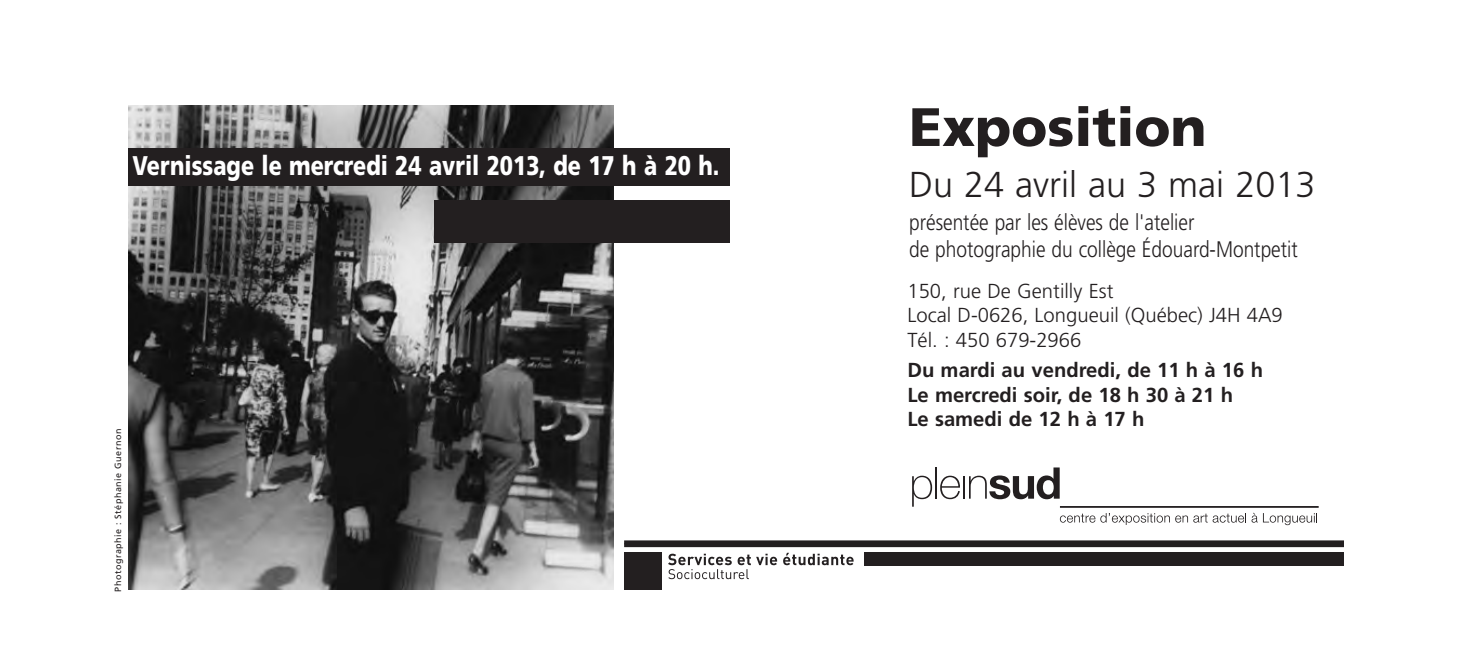
<style>
.page{position:relative;width:1465px;height:663px;background:#fff}
.page>*{position:absolute;margin:0;border:0;box-sizing:border-box;transform-origin:0 0}
.t1{font:900 54px "Frutiger";color:#231f20}
.t2{font:300 36px "Frutiger";color:#231f20}
.t3{font:900 27px "Frutiger";color:#fff;scale:.8 1}
.t4{font:300 22.5px/27px "Frutiger";color:#231f20;scale:.85 1}
.t5{font:300 20.25px/24.3px "Frutiger";color:#231f20}
.t6{font:700 20.25px/24.3px "Frutiger";color:#231f20}
.t7{font:9px "Frutiger";letter-spacing:.055em;color:#231f20}
</style>
<div class="page">
<svg style="left:912px;top:476px;width:20px;height:31px"></svg>
<hr style="left:935px;top:467px;width:2px;height:32px;background:#231f20">
<svg style="left:940px;top:476px;width:20px;height:23px"></svg>
<hr style="left:963px;top:476px;width:2px;height:23px;background:#231f20">
<svg style="left:969px;top:467px;width:90px;height:32px"></svg>
<hr style="left:1060px;top:506px;width:258px;height:2px;background:#231f20">
<svg style="left:1060px;top:513px;width:197px;height:12px"></svg>
<svg style="left:1263px;top:513px;width:54px;height:12px"></svg>
<img style="left:129px;top:105px;width:484px;height:485px">
<div style="left:129px;top:148px;width:601px;height:38px;background:#231f20"></div>
<svg style="left:783px;top:553px;width:70px;height:12px"></svg>
<svg style="left:668px;top:554px;width:109px;height:25px"></svg>
<div style="left:624px;top:540px;width:720px;height:7px;background:#231f20"></div>
<div style="left:624px;top:552px;width:38px;height:37px;background:#231f20"></div>
<div style="left:864px;top:552px;width:480px;height:13px;background:#231f20"></div>
<div style="left:434px;top:200px;width:296px;height:42px;background:#231f20"></div>
<p class="t3" style="left:133px;top:155px;width:735px">Vernissage le mercredi 24 avril 2013, de 17 h à 20 h.</p>
<p class="t7" style="left:114px;top:591px;width:164px;rotate:-90deg">Photographie : Stéphanie Guernon</p>
<h1 class="t1" style="left:909px;top:105px;width:299px">Exposition</h1>
<h2 class="t2" style="left:909px;top:170px;width:408px">Du 24 avril au 3 mai 2013</h2>
<p class="t4" style="left:909px;top:211px;width:459px">présentée par les élèves de l'atelier<br>de photographie du collège Édouard-Montpetit</p>
<p class="t5" style="left:907px;top:280px;width:377px">150, rue De Gentilly Est<br>Local D-0626, Longueuil (Québec) J4H 4A9<br>Tél. : 450 679-2966</p>
<p class="t6" style="left:907px;top:360px;width:357px">Du mardi au vendredi, de 11 h à 16 h<br>Le mercredi soir, de 18 h 30 à 21 h<br>Le samedi de 12 h à 17 h</p>
</div>
